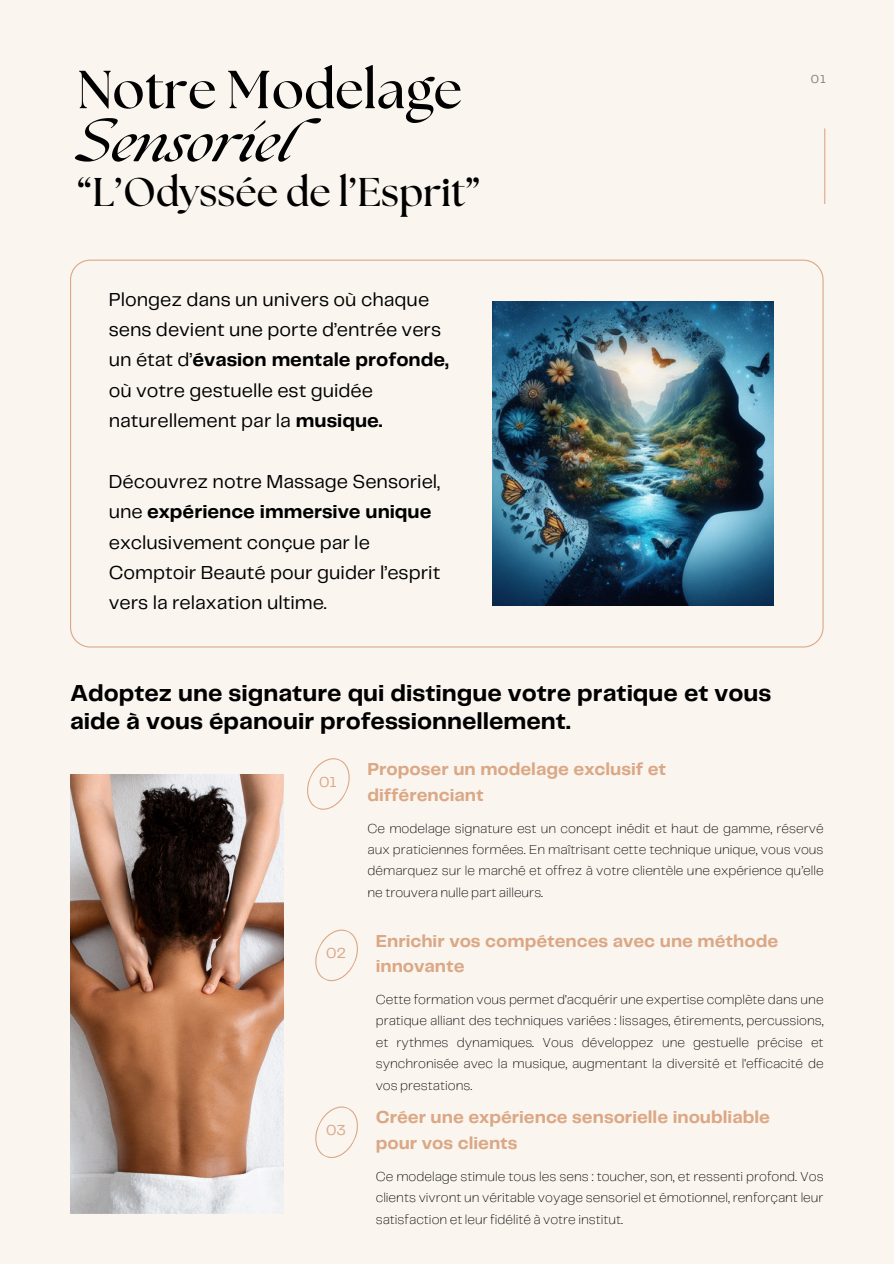
<style>
.page{position:relative;width:894px;height:1264px;background:#fff}
.page>*{position:absolute;margin:0;border:0;box-sizing:border-box;transform-origin:0 0}
.t1{font:700 53.4px/53.1px "The Seasons";color:#000}
.t2{font:700 40.05px "The Seasons";color:#000}
.t3{font:700 24px/28.2px "Telegraf";color:#000}
.t4{font:19.5px/30.3px "Telegraf";color:#000}
.t5{font:700 18px/25.8px "Telegraf";color:#dba886}
.t6{font:15px "Telegraf";color:#dba886}
.t7{font:200 13.5px/21.3px "Telegraf";color:#000;text-align:justify}
.t8{font:12px "Telegraf";color:#7f7f7f}
.s1{font-style:italic}
.s2{font-weight:700}
</style>
<div class="page">
<div style="left:0;top:0;width:893px;height:1263px;background:#faf5ef"></div>
<svg style="left:70px;top:259px;width:753px;height:388px"></svg>
<img style="left:492px;top:301px;width:281px;height:304px">
<svg style="left:307px;top:758px;width:43px;height:52px"></svg>
<hr style="left:824px;top:128px;width:1px;height:76px;background:#dba886">
<img style="left:70px;top:774px;width:214px;height:439px">
<svg style="left:315px;top:929px;width:43px;height:53px"></svg>
<svg style="left:315px;top:1106px;width:43px;height:52px"></svg>
<h1 class="t1" style="left:77px;top:66px;width:386px">Notre Modelage<br><span class="s1">Sensoriel</span></h1>
<h1 class="t2" style="left:77px;top:174px;width:405px">“L’Odyssée de l’Esprit”</h1>
<p class="t4" style="left:109px;top:285px;width:341px">Plongez dans un univers où chaque sens devient une porte d’entrée vers un état d’<span class="s2">évasion mentale profonde, </span>où votre gestuelle est guidée naturellement par la <span class="s2">musique.</span></p>
<h4 class="t4" style="left:109px;top:467px;width:333px">Découvrez notre Massage Sensoriel, une <span class="s2">expérience immersive unique </span>exclusivement conçue par le<br>Comptoir Beauté pour guider l’esprit vers la relaxation ultime.</h4>
<h4 class="t3" style="left:70px;top:680px;width:702px">Adoptez une signature qui distingue votre pratique et vous aide à vous épanouir professionnellement.</h4>
<h2 class="t6" style="left:319px;top:775px;width:19px">01</h2>
<p class="t5" style="left:367px;top:757px;width:300px">Proposer un modelage exclusif et différenciant</p>
<p class="t8" style="left:810px;top:74px;width:17px">01</p>
<h3 class="t6" style="left:326px;top:946px;width:21px">02</h3>
<p class="t6" style="left:326px;top:1123px;width:21px">03</p>
<p class="t7" style="left:367px;top:818px;width:457px">Ce modelage signature est un concept inédit et haut de gamme, réservé aux praticiennes formées. En maîtrisant cette technique unique, vous vous démarquez sur le marché et offrez à votre clientèle une expérience qu’elle ne trouvera nulle part ailleurs.</p>
<p class="t5" style="left:375px;top:928px;width:404px">Enrichir vos compétences avec une méthode innovante</p>
<p class="t7" style="left:375px;top:989px;width:449px">Cette formation vous permet d'acquérir une expertise complète dans une pratique alliant des techniques variées : lissages, étirements, percussions, et rythmes dynamiques. Vous développez une gestuelle précise et synchronisée avec la musique, augmentant la diversité et l'efficacité de vos prestations.</p>
<h3 class="t5" style="left:375px;top:1105px;width:395px">Créer une expérience sensorielle inoubliable pour vos clients</h3>
<p class="t7" style="left:375px;top:1166px;width:449px">Ce modelage stimule tous les sens : toucher, son, et ressenti profond. Vos clients vivront un véritable voyage sensoriel et émotionnel, renforçant leur satisfaction et leur fidélité à votre institut.</p>
</div>
